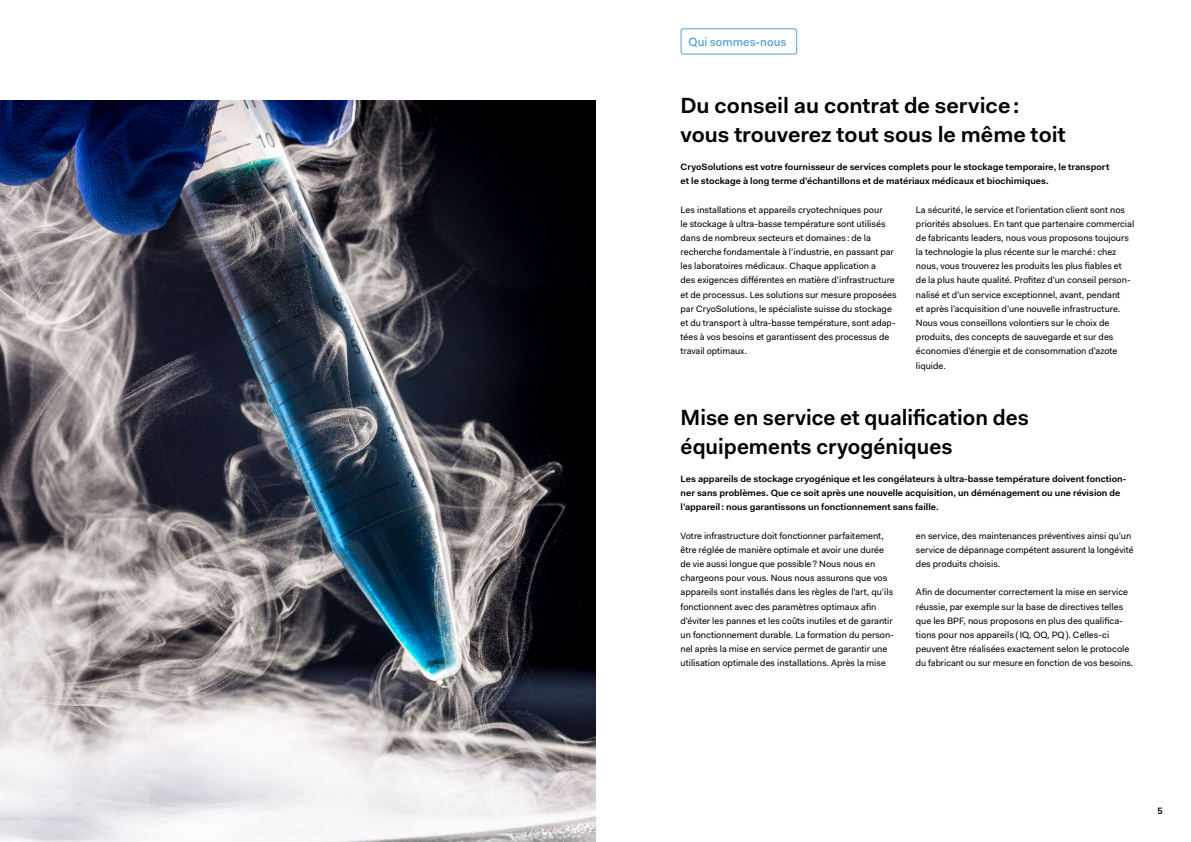
<style>
.page{position:relative;width:1191px;height:842px;background:#fff}
.page>*{position:absolute;margin:0;border:0;box-sizing:border-box;transform-origin:0 0}
.t1{font:600 22px/28.3px "Fakt Pro";color:#000}
.t2{font:600 22px/28.3px "Fakt Pro";color:#000;scale:.96 1}
.t3{font:500 12px "Fakt Pro";color:#55a1d4}
.t4{font:9.2px/14.2px "Fakt Pro";color:#000}
.t5{font:600 9.2px/14.2px "Fakt Pro";color:#000}
</style>
<div class="page">
<div style="left:680px;top:28px;width:117px;height:27px;border:1px solid #55a1d4;border-radius:2px"></div>
<img style="left:0;top:101px;width:595px;height:741px">
<h2 class="t3" style="left:688px;top:34px;width:99px">Qui sommes-nous</h2>
<h1 class="t1" style="left:680px;top:92px;width:386px">Du conseil au contrat de service: vous trouverez tout sous le même toit</h1>
<p class="t5" style="left:680px;top:160px;width:430px">CryoSolutions est votre fournisseur de services complets pour le stockage temporaire, le transport et le stockage à long terme d’échantillons et de matériaux médicaux et biochimiques.</p>
<p class="t4" style="left:680px;top:202px;width:218px">Les installations et appareils cryotechniques pour<br>le stockage à ultra-basse température sont utilisés dans de nombreux secteurs et domaines : de la recherche fondamentale à l’industrie, en passant par les laboratoires médicaux. Chaque application a<br>des exigences différentes en matière d’infrastructure et de processus. Les solutions sur mesure proposées par CryoSolutions, le spécialiste suisse du stockage et du transport à ultra-basse température, sont adap&shy;tées à vos besoins et garantissent des processus de travail optimaux.</p>
<p class="t4" style="left:916px;top:202px;width:220px">La sécurité, le service et l’orientation client sont nos priorités absolues. En tant que partenaire commercial de fabricants leaders, nous vous proposons toujours la technologie la plus récente sur le marché: chez nous, vous trouverez les produits les plus fiables et de la plus haute qualité. Profitez d’un conseil person&shy;nalisé et d’un service exceptionnel, avant, pendant<br>et après l’acquisition d’une nouvelle infrastructure.<br>Nous vous conseillons volontiers sur le choix de produits, des concepts de sauvegarde et sur des économies d’énergie et de consommation d’azote liquide.</p>
<h1 class="t2" style="left:680px;top:403px;width:364px">Mise en service et qualification des équipements cryogéniques</h1>
<p class="t5" style="left:680px;top:472px;width:447px">Les appareils de stockage cryogénique et les congélateurs à ultra-basse température doivent fonction&shy;ner sans problèmes. Que ce soit après une nouvelle acquisition, un déménagement ou une révision de l’appareil: nous garantissons un fonctionnement sans faille.</p>
<p class="t4" style="left:680px;top:528px;width:215px">Votre infrastructure doit fonctionner parfaitement, être réglée de manière optimale et avoir une durée de vie aussi longue que possible? Nous nous en chargeons pour vous. Nous nous assurons que vos appareils sont installés dans les règles de l’art, qu’ils fonctionnent avec des paramètres optimaux afin d’éviter les pannes et les coûts inutiles et de garantir un fonctionnement durable. La formation du person&shy;nel après la mise en service permet de garantir une utilisation optimale des installations. Après la mise</p>
<p class="t4" style="left:916px;top:528px;width:219px">en service, des maintenances préventives ainsi qu’un service de dépannage compétent assurent la longévité des produits choisis.</p>
<p class="t4" style="left:916px;top:585px;width:219px">Afin de documenter correctement la mise en service réussie, par exemple sur la base de directives telles que les BPF, nous proposons en plus des qualifica&shy;tions pour nos appareils (IQ, OQ, PQ). Celles-ci peuvent être réalisées exactement selon le protocole du fabricant ou sur mesure en fonction de vos besoins.</p>
<p class="t5" style="left:1157px;top:803px;width:7px">5</p>
</div>
